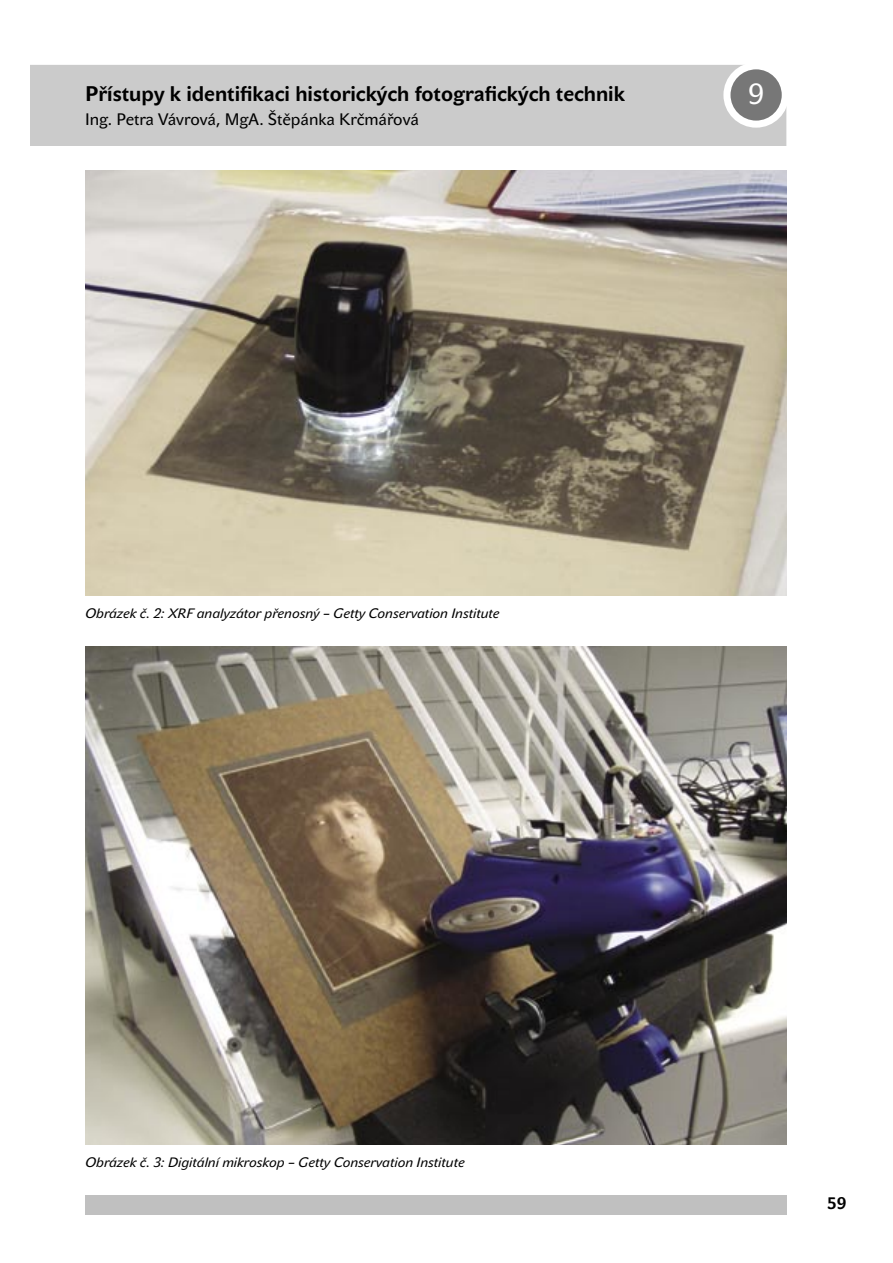
<style>
.page{position:relative;width:893px;height:1263px;background:#fff}
.page>*{position:absolute;margin:0;border:0;box-sizing:border-box;transform-origin:0 0}
.t1{font:28.5px "John Sans Tx NCE";color:#fff}
.t2{font:700 21px "John Sans Tx NCE";color:#000}
.t3{font:16.5px "John Sans Tx NCE";color:#000}
.t4{font:700 16.5px "John Sans Tx NCE";color:#000}
.t5{font:italic 13.5px "John Sans Tx NCE";color:#000}
</style>
<div class="page">
<div style="left:30px;top:65px;width:756px;height:81px;background:#cbcbcb"></div>
<div style="left:727px;top:66px;width:58px;height:58px;background:#777;border-radius:50%"></div>
<div style="left:723px;top:62px;width:66px;height:66px;border:7px solid #fff;border-radius:50%"></div>
<div style="left:85px;top:1195px;width:702px;height:19px;background:#c0c0c0"></div>
<img style="left:85px;top:646px;width:702px;height:499px">
<img style="left:85px;top:170px;width:702px;height:425px">
<p class="t2" style="left:85px;top:81px;width:541px">Přístupy k identifikaci historických fotografických technik</p>
<p class="t1" style="left:748px;top:78px;width:17px">9</p>
<p class="t3" style="left:85px;top:109px;width:335px">Ing. Petra Vávrová, MgA. Štěpánka Krčmářová</p>
<p class="t5" style="left:85px;top:606px;width:416px">Obrázek č. 2: XRF analyzátor přenosný – Getty Conservation Institute</p>
<p class="t5" style="left:85px;top:1154px;width:381px">Obrázek č. 3: Digitální mikroskop – Getty Conservation Institute</p>
<p class="t4" style="left:827px;top:1194px;width:21px">59</p>
</div>
